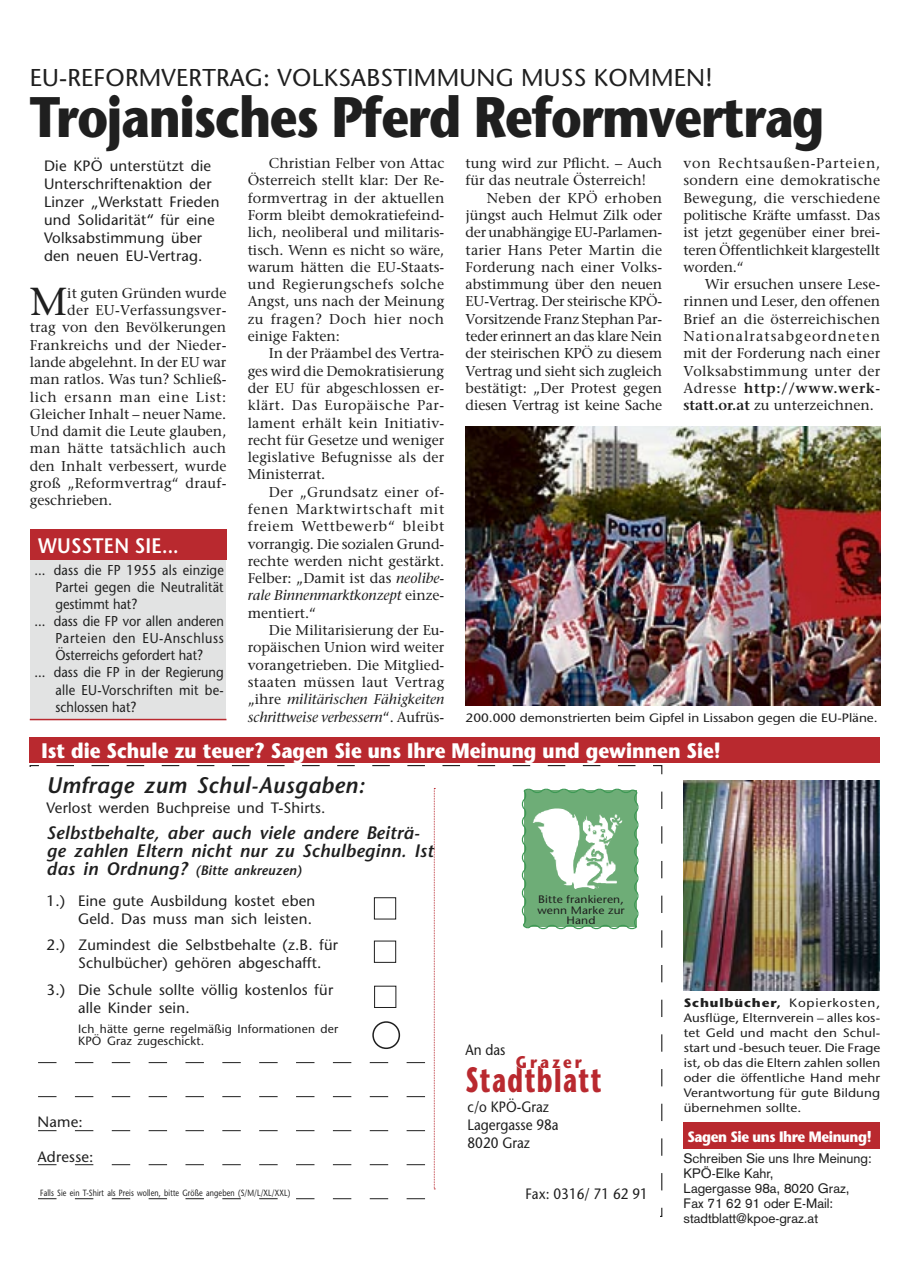
<style>
.page{position:relative;width:910px;height:1276px;background:#fff}
.page>*{position:absolute;margin:0;border:0;box-sizing:border-box;transform-origin:0 0}
.t1{font:700 57px "Stone Sans";letter-spacing:-.025em;color:#1f1f1f;scale:.85 1}
.t2{font:39px "Stone Serif";color:#1f1f1f}
.t3{font:700 35.25px "Stone Sans";letter-spacing:.06em;color:#b9292f;scale:.67 1}
.t4{font:24.3px "Stone Sans";letter-spacing:.01em;color:#1f1f1f}
.t5{font:italic 600 22.5px "Stone Sans";letter-spacing:.015em;color:#1f1f1f}
.t6{font:700 21px "Stone Sans";color:#fff;scale:.9 1}
.t7{font:600 21px "Stone Sans";letter-spacing:.01em;color:#fff;scale:.9 1}
.t8{font:italic 600 18px/18px "Stone Sans";letter-spacing:.015em;color:#1f1f1f}
.t9{font:700 16.95px "Stone Sans";letter-spacing:.2em;color:#b9292f;scale:.89 1}
.t10{font:15px/18px "Stone Sans";letter-spacing:.015em;color:#1f1f1f}
.t11{font:15px/18px "Stone Sans";letter-spacing:.015em;color:#1f1f1f;scale:.9 1}
.t12{font:700 15px "Stone Sans";letter-spacing:-.03em;color:#fff;scale:.9 1}
.t13{font:14.25px/17.2px "Stone Serif";color:#1f1f1f;text-align:justify}
.t14{font:14.25px "Stone Sans";letter-spacing:.005em;color:#1f1f1f;scale:.9 1}
.t15{font:14.25px "Stone Sans";letter-spacing:.025em;color:#1f1f1f;scale:.9 1}
.t16{font:14.25px "Stone Serif";letter-spacing:.025em;color:#1f1f1f}
.t17{font:14.25px "Stone Sans";letter-spacing:.055em;color:#1f1f1f;scale:.9 1}
.t18{font:14.25px "Stone Serif";letter-spacing:.045em;color:#1f1f1f}
.t19{font:13.5px/15px "Akzidenz Grotesk";color:#1f1f1f}
.t20{font:italic 600 13.5px "Stone Sans";letter-spacing:.015em;color:#1f1f1f}
.t21{font:12.15px/15px "Stone Sans";color:#1f1f1f;text-align:justify;scale:1.11 1}
.t22{font:12px/12px "Stone Sans";letter-spacing:.015em;color:#1f1f1f}
.t23{font:10.8px/10.5px "Stone Sans";letter-spacing:.01em;color:#1f1f1f;text-align:center;scale:1.11 1}
.t24{font:9px "Stone Sans";letter-spacing:.015em;color:#1f1f1f;scale:.8 1}
.s1{font-style:italic}
.s2{font-weight:600}
.s3{font-size:18px}
.s4{font-weight:700}
</style>
<div class="page">
<img style="left:466px;top:426px;width:414px;height:279px">
<svg style="left:29px;top:765px;width:634px;height:452px"></svg>
<svg style="left:466px;top:1055px;width:136px;height:37px"></svg>
<svg style="left:520px;top:787px;width:120px;height:144px;background:#80b889"></svg>
<svg style="left:434px;top:788px;width:1px;height:401px"></svg>
<div style="left:374px;top:897px;width:22px;height:22px;border:1px solid #1f1f1f"></div>
<div style="left:374px;top:940px;width:22px;height:22px;border:1px solid #1f1f1f"></div>
<svg style="left:38px;top:1062px;width:387px;height:1px"></svg>
<svg style="left:38px;top:1096px;width:387px;height:1px"></svg>
<svg style="left:38px;top:1130px;width:387px;height:1px"></svg>
<svg style="left:38px;top:1164px;width:387px;height:1px"></svg>
<svg style="left:38px;top:1198px;width:387px;height:1px"></svg>
<div style="left:532px;top:807px;width:91px;height:82px;background:#6ead77"></div>
<img style="left:533px;top:808px;width:85px;height:81px">
<div style="left:30px;top:737px;width:850px;height:25px;background:#b9292f"></div>
<div style="left:374px;top:985px;width:22px;height:23px;border:1px solid #1f1f1f"></div>
<div style="left:684px;top:1122px;width:196px;height:27px;background:#b9292f"></div>
<img style="left:683px;top:780px;width:197px;height:210px">
<div style="left:16px;top:767px;width:19px;height:472px;background:#fff"></div>
<div style="left:9px;top:1211px;width:651px;height:30px;background:#fff"></div>
<div style="left:372px;top:1021px;width:28px;height:28px;border:2px solid #1f1f1f;border-radius:50%"></div>
<div style="left:30px;top:559px;width:196px;height:161px;background:#e2e3e3"></div>
<div style="left:30px;top:529px;width:196px;height:31px;background:#b9292f"></div>
<hr style="left:30px;top:719px;width:196px;height:1px;background:#b9292f">
<h3 class="t4" style="left:30px;top:62px;width:684px">EU-REFORMVERTRAG: VOLKSABSTIMMUNG MUSS KOMMEN!</h3>
<h1 class="t1" style="left:30px;top:81px;width:936px">Trojanisches Pferd Reformvertrag</h1>
<p class="t10" style="left:44px;top:157px;width:177px">Die KPÖ unterstützt die<br>Unterschriftenaktion der<br>Linzer „Werkstatt Frieden und Solidarität“ für eine<br>Volksabstimmung über den neuen EU-Vertrag.</p>
<h2 class="t2" style="left:30px;top:278px;width:39px">M</h2>
<p class="t13" style="left:67px;top:284px;width:161px">it guten Gründen wurde</p>
<p class="t13" style="left:67px;top:301px;width:161px">der EU-Verfassungsver-</p>
<p class="t13" style="left:30px;top:319px;width:198px">trag von den Bevölkerungen</p>
<p class="t13" style="left:30px;top:336px;width:198px">Frankreichs und der Nieder-</p>
<p class="t13" style="left:30px;top:353px;width:198px">lande abgelehnt. In der EU war</p>
<p class="t13" style="left:30px;top:370px;width:198px">man ratlos. Was tun? Schließ-</p>
<p class="t18" style="left:30px;top:388px;width:198px">lich ersann man eine List:</p>
<p class="t13" style="left:30px;top:405px;width:198px">Gleicher Inhalt – neuer Name.</p>
<p class="t13" style="left:30px;top:422px;width:198px">Und damit die Leute glauben,</p>
<p class="t16" style="left:30px;top:440px;width:198px">man hätte tatsächlich auch</p>
<p class="t13" style="left:30px;top:457px;width:198px">den Inhalt verbessert, wurde</p>
<p class="t13" style="left:30px;top:474px;width:198px">groß „Reformvertrag“ drauf-</p>
<p class="t13" style="left:30px;top:491px;width:84px">geschrieben.</p>
<h3 class="t7" style="left:38px;top:532px;width:158px">WUSSTEN SIE...</h3>
<p class="t14" style="left:34px;top:561px;width:212px">... dass die FP 1955 als einzige</p>
<p class="t14" style="left:55px;top:578px;width:189px">Partei gegen die Neutralität</p>
<p class="t14" style="left:55px;top:595px;width:93px">gestimmt hat?</p>
<p class="t14" style="left:34px;top:612px;width:212px">... dass die FP vor allen anderen</p>
<p class="t17" style="left:55px;top:629px;width:189px">Parteien den EU-Anschluss</p>
<p class="t14" style="left:55px;top:646px;width:166px">Österreichs gefordert hat?</p>
<p class="t14" style="left:34px;top:663px;width:212px">... dass die FP in der Regierung</p>
<p class="t15" style="left:55px;top:681px;width:189px">alle EU-Vorschriften mit be-</p>
<p class="t14" style="left:55px;top:698px;width:92px">schlossen hat?</p>
<p class="t13" style="left:248px;top:154px;width:198px;text-indent:21px">Christian Felber von Attac Österreich stellt klar: Der Re&shy;formvertrag in der aktuellen Form bleibt demokratiefeind&shy;lich, neoliberal und militaris&shy;tisch. Wenn es nicht so wäre, warum hätten die EU-Staats&shy;und Regierungschefs solche Angst, uns nach der Meinung zu fragen? Doch hier noch einige Fakten:</p>
<p class="t13" style="left:248px;top:345px;width:198px;text-indent:21px">In der Präambel des Vertra&shy;ges wird die Demokratisierung der EU für abgeschlossen er&shy;klärt. Das Europäische Par&shy;lament erhält kein Initiativ&shy;recht für Gesetze und weniger legislative Befugnisse als der Ministerrat.</p>
<p class="t13" style="left:248px;top:483px;width:198px;text-indent:21px">Der „Grundsatz einer of&shy;fenen Marktwirtschaft mit freiem Wettbewerb“ bleibt vorrangig. Die sozialen Grund&shy;rechte werden nicht gestärkt.<br>Felber: „Damit ist das <span class="s1">neolibe&shy;rale Binnenmarktkonzept</span> einze&shy;mentiert.“</p>
<p class="t13" style="left:248px;top:621px;width:198px;text-indent:21px">Die Militarisierung der Eu&shy;ropäischen Union wird weiter vorangetrieben. Die Mitglied&shy;staaten müssen laut Vertrag „ihre <span class="s1">militärischen Fähigkeiten schrittweise verbessern</span>“. Aufrüs-</p>
<p class="t13" style="left:466px;top:154px;width:198px">tung wird zur Pflicht. – Auch für das neutrale Österreich!</p>
<p class="t13" style="left:466px;top:189px;width:198px;text-indent:21px">Neben der KPÖ erhoben jüngst auch Helmut Zilk oder der unabhängige EU-Parlamen&shy;tarier Hans Peter Martin die Forderung nach einer Volks&shy;abstimmung über den neuen EU-Vertrag. Der steirische KPÖ-Vorsitzende Franz Stephan Par&shy;teder erinnert an das klare Nein der steirischen KPÖ zu diesem Vertrag und sieht sich zugleich bestätigt: „Der Protest gegen diesen Vertrag ist keine Sache</p>
<p class="t13" style="left:683px;top:154px;width:198px">von Rechtsaußen-Parteien, sondern eine demokratische Bewegung, die verschiedene politische Kräfte umfasst. Das ist jetzt gegenüber einer brei&shy;teren Öffentlichkeit klargestellt worden.“</p>
<p class="t13" style="left:683px;top:275px;width:198px;text-indent:21px">Wir ersuchen unsere Lese&shy;rinnen und Leser, den offenen Brief an die österreichischen Nationalratsabgeordneten mit der Forderung nach einer Volksabstimmung unter der Adresse <span class="s2">http://www.werk&shy;statt.or.at</span> zu unterzeichnen.</p>
<p class="t21" style="left:466px;top:710px;width:373px">200.000 demonstrierten beim Gipfel in Lissabon gegen die EU-Pläne.</p>
<h3 class="t6" style="left:41px;top:737px;width:756px">Ist die Schule zu teuer? Sagen Sie uns Ihre Meinung und gewinnen Sie!</h3>
<h3 class="t5" style="left:47px;top:771px;width:319px">Umfrage zum Schul-Ausgaben:</h3>
<p class="t10" style="left:47px;top:798px;width:280px">Verlost werden Buchpreise und T-Shirts.</p>
<p class="t8" style="left:47px;top:823px;width:388px">Selbstbehalte, aber auch viele andere Beiträ&shy;ge zahlen Eltern nicht nur zu Schulbeginn. Ist</p>
<p class="t20" style="left:47px;top:862px;width:257px"><span class="s3">das in Ordnung?</span> (Bitte ankreuzen)</p>
<p class="t10" style="left:47px;top:891px;width:270px;text-align:right">1.) Eine gute Ausbildung kostet eben<br>Geld. Das muss man sich leisten.</p>
<p class="t10" style="left:78px;top:936px;width:262px;text-indent:-31px">2.) Zumindest die Selbstbehalte (z.B. für<br>Schulbücher) gehören abgeschafft.</p>
<p class="t10" style="left:78px;top:980px;width:257px;text-indent:-31px">3.) Die Schule sollte völlig kostenlos für alle Kinder sein.</p>
<p class="t22" style="left:78px;top:1023px;width:262px">Ich hätte gerne regelmäßig Informationen der<br>KPÖ Graz zugeschickt.</p>
<p class="t10" style="left:38px;top:1112px;width:47px">Name:</p>
<p class="t10" style="left:38px;top:1147px;width:57px">Adresse:</p>
<p class="t24" style="left:40px;top:1187px;width:314px">Falls Sie ein T-Shirt als Preis wollen, bitte Größe angeben (S/M/L/XL/XXL)</p>
<p class="t23" style="left:537px;top:894px;width:80px">Bitte frankieren, wenn Marke zur<br>Hand</p>
<p class="t11" style="left:465px;top:1041px;width:46px">An das</p>
<p class="t9" style="left:516px;top:1051px;width:76px">Grazer</p>
<h3 class="t3" style="left:465px;top:1057px;width:205px">Stadtblatt</h3>
<p class="t11" style="left:468px;top:1097px;width:103px">c/o KPÖ-Graz<br>Lagergasse 98a<br>8020 Graz</p>
<p class="t11" style="left:525px;top:1184px;width:137px">Fax: 0316/ 71 62 91</p>
<p class="t21" style="left:684px;top:995px;width:179px"><span class="s4">Schulbücher,</span> Kopierkosten, Ausflüge, Elternverein – alles kos&shy;tet Geld und macht den Schul&shy;start und -besuch teuer. Die Frage ist, ob das die Eltern zahlen sollen oder die öffentliche Hand mehr Verantwortung für gute Bildung übernehmen sollte.</p>
<p class="t12" style="left:687px;top:1127px;width:206px">Sagen Sie uns Ihre Meinung!</p>
<p class="t19" style="left:683px;top:1150px;width:190px">Schreiben Sie uns Ihre Meinung:<br>KPÖ-Elke Kahr,<br>Lagergasse 98a, 8020 Graz,<br>Fax 71 62 91 oder E-Mail: stadtblatt@kpoe-graz.at</p>
</div>
